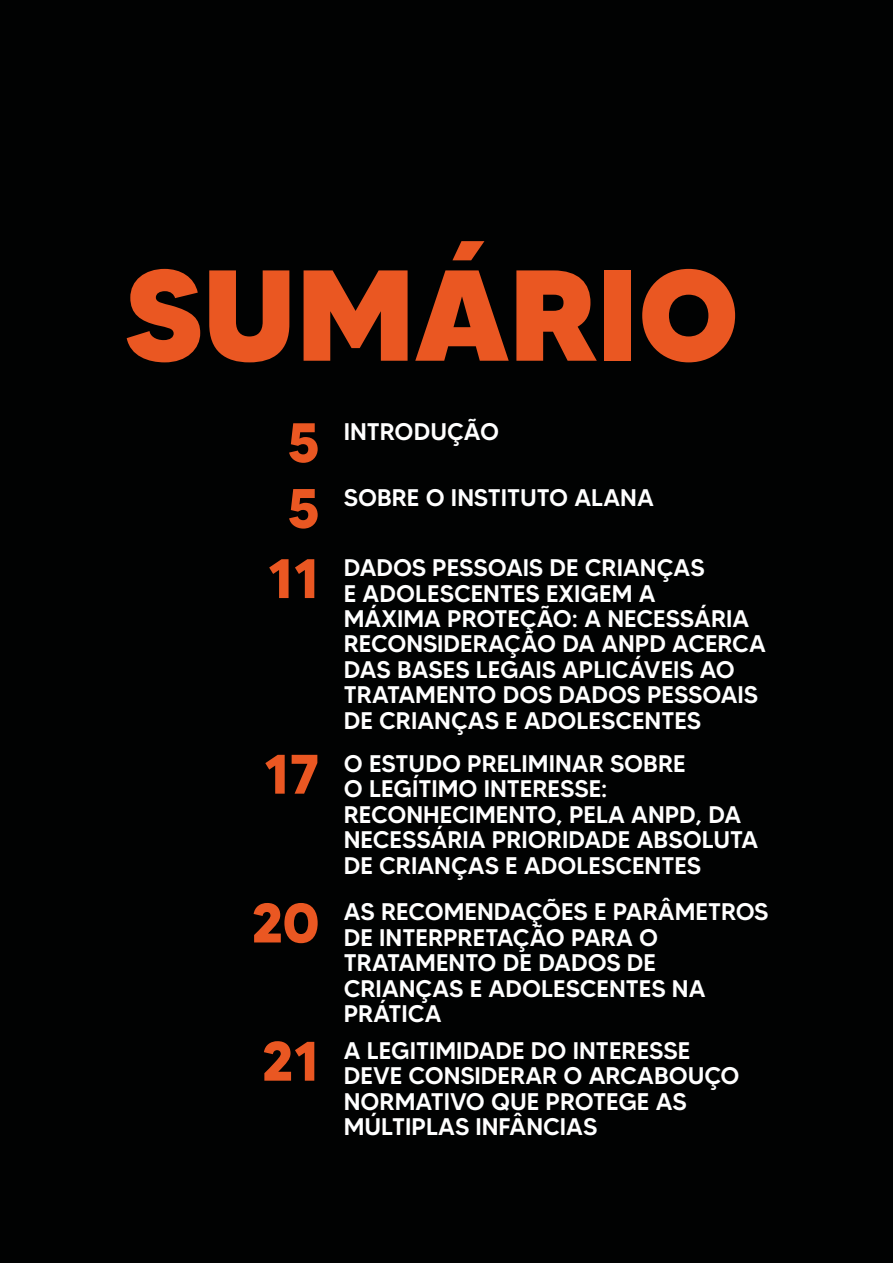
<style>
.page{position:relative;width:893px;height:1263px;background:#010202}
.page>*{position:absolute;margin:0;border:0;box-sizing:border-box;transform-origin:0 0}
.t1{font:800 129px "MADETOMMY";color:#ea5722}
.t2{font:700 55.5px "MADETOMMY";letter-spacing:-.005em;color:#ea5722}
.t3{font:500 24px/25.5px "MADETOMMY";color:#fff}
</style>
<div class="page">
<h1 class="t1" style="left:125px;top:234px;width:616px">SUMÁRIO</h1>
<p class="t2" style="left:287px;top:408px;width:34px">5</p>
<p class="t3" style="left:344px;top:419px;width:157px">INTRODUÇÃO</p>
<h1 class="t2" style="left:287px;top:474px;width:34px">5</h1>
<h1 class="t3" style="left:344px;top:484px;width:311px">SOBRE O INSTITUTO ALANA</h1>
<p class="t2" style="left:268px;top:544px;width:53px">11</p>
<p class="t3" style="left:344px;top:555px;width:424px">DADOS PESSOAIS DE CRIANÇAS<br>E ADOLESCENTES EXIGEM A<br>MÁXIMA PROTEÇÃO: A NECESSÁRIA<br>RECONSIDERAÇÃO DA ANPD ACERCA<br>DAS BASES LEGAIS APLICÁVEIS AO<br>TRATAMENTO DOS DADOS PESSOAIS<br>DE CRIANÇAS E ADOLESCENTES</p>
<h1 class="t2" style="left:264px;top:740px;width:57px">17</h1>
<h1 class="t3" style="left:344px;top:750px;width:416px">O ESTUDO PRELIMINAR SOBRE<br>O LEGÍTIMO INTERESSE:<br>RECONHECIMENTO, PELA ANPD, DA<br>NECESSÁRIA PRIORIDADE ABSOLUTA<br>DE CRIANÇAS E ADOLESCENTES</h1>
<p class="t2" style="left:251px;top:888px;width:70px">20</p>
<p class="t3" style="left:344px;top:899px;width:426px">AS RECOMENDAÇÕES E PARÂMETROS<br>DE INTERPRETAÇÃO PARA O<br>TRATAMENTO DE DADOS DE<br>CRIANÇAS E ADOLESCENTES NA<br>PRÁTICA</p>
<h1 class="t2" style="left:262px;top:1027px;width:59px">21</h1>
<h1 class="t3" style="left:344px;top:1037px;width:397px">A LEGITIMIDADE DO INTERESSE<br>DEVE CONSIDERAR O ARCABOUÇO<br>NORMATIVO QUE PROTEGE AS<br>MÚLTIPLAS INFÂNCIAS</h1>
</div>
